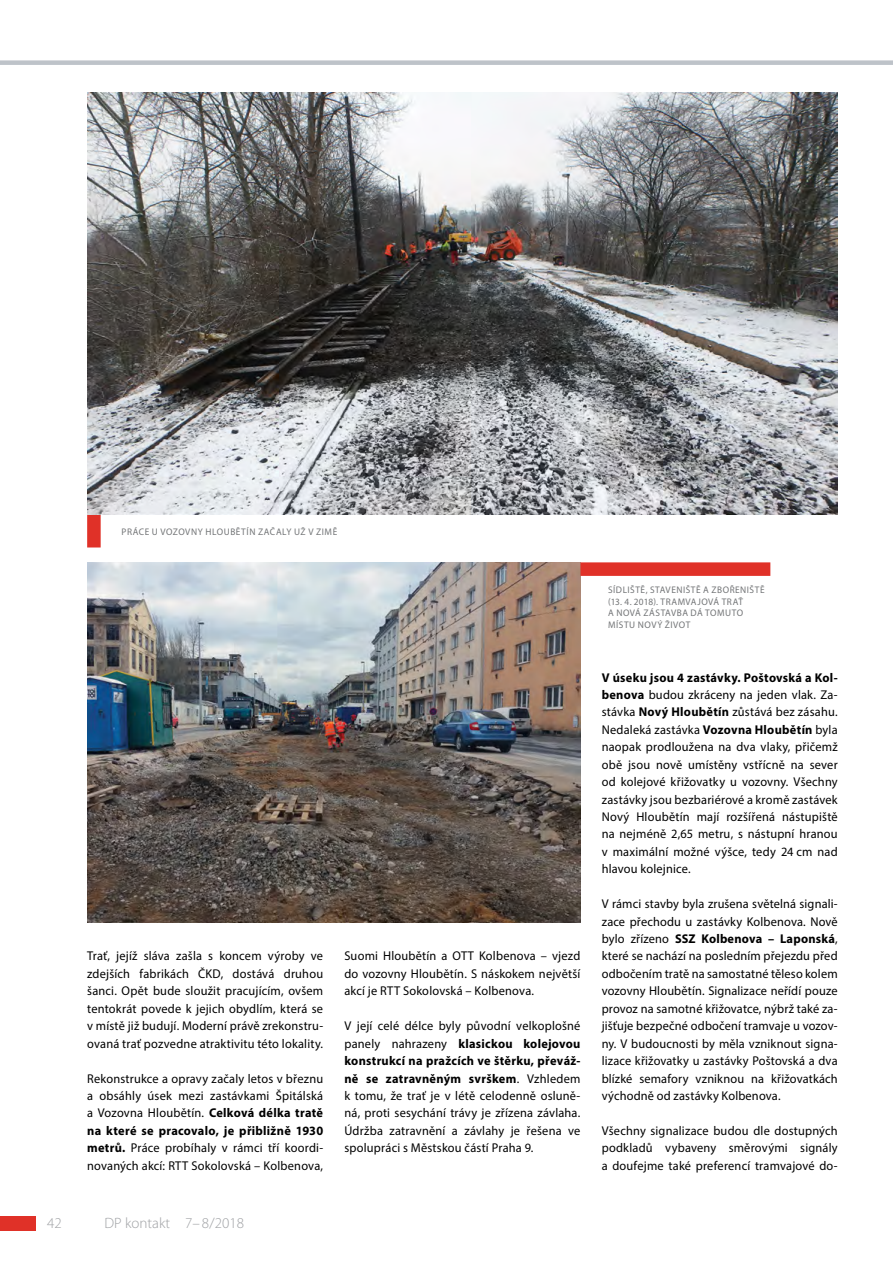
<style>
.page{position:relative;width:893px;height:1263px;background:#fff}
.page>*{position:absolute;margin:0;border:0;box-sizing:border-box;transform-origin:0 0}
.t1{font:300 15px "Myriad Pro";color:#9fa1a4}
.CHLEBA_8_5_9{font:12.75px/17.4px "Myriad Pro";letter-spacing:.015em;color:#000;text-align:justify}
.t2{font:9.6px/11.6px "Myriad Pro";letter-spacing:.055em;color:#737577}
.s1{font-weight:700}
</style>
<div class="page">
<div style="left:0;top:1216px;width:36px;height:14px;background:#e03128"></div>
<div style="left:87px;top:515px;width:14px;height:32px;background:#e03128"></div>
<div style="left:0;top:60px;width:893px;height:5px;background:#bec3c9"></div>
<img style="left:87px;top:562px;width:493px;height:360px">
<div style="left:580px;top:562px;width:190px;height:14px;background:#e03128"></div>
<img style="left:87px;top:93px;width:695px;height:422px">
<div style="left:782px;top:0;width:111px;height:1263px;background:#000;opacity:.24"></div>
<p class="t2" style="left:122px;top:526px;width:217px">PRÁCE U VOZOVNY HLOUBĚTÍN ZAČALY UŽ V ZIMĚ</p>
<p class="CHLEBA_8_5_9" style="left:87px;top:947px;width:238px">Trať, jejíž sláva zašla s koncem výroby ve zdejších fabrikách ČKD, dostává druhou šanci. Opět bude sloužit pracujícím, ovšem tentokrát povede k jejich obydlím, která se v místě již budují. Moderní právě zrekonstru&shy;ovaná trať pozvedne atraktivitu této lokality.</p>
<p class="CHLEBA_8_5_9" style="left:87px;top:1069px;width:238px">Rekonstrukce a opravy začaly letos v březnu a obsáhly úsek mezi zastávkami Špitálská a Vozovna Hloubětín. <span class="s1">Celková délka tratě na které se pracovalo, je přibližně 1930 metrů.</span> Práce probíhaly v rámci tří koordi&shy;novaných akcí: RTT Sokolovská – Kolbenova,</p>
<p class="t1" style="left:47px;top:1215px;width:16px">42</p>
<p class="t1" style="left:105px;top:1215px;width:141px">DP kontakt 7– 8/2018</p>
<p class="CHLEBA_8_5_9" style="left:344px;top:947px;width:237px">Suomi Hloubětín a OTT Kolbenova – vjezd do vozovny Hloubětín. S náskokem největší akcí je RTT Sokolovská – Kolbenova.</p>
<p class="CHLEBA_8_5_9" style="left:344px;top:1017px;width:238px">V její celé délce byly původní velkoplošné panely nahrazeny <span class="s1">klasickou kolejovou konstrukcí na pražcích ve štěrku, převáž&shy;ně se zatravněným svrškem</span>. Vzhledem k tomu, že trať je v létě celodenně osluně&shy;ná, proti sesychání trávy je zřízena závlaha.<br>Údržba zatravnění a závlahy je řešena ve spolupráci s Městskou částí Praha 9.</p>
<p class="t2" style="left:608px;top:584px;width:158px">SÍDLIŠTĚ, STAVENIŠTĚ A ZBOŘENIŠTĚ (13. 4. 2018). TRAMVAJOVÁ TRAŤ<br>A NOVÁ ZÁSTAVBA DÁ TOMUTO<br>MÍSTU NOVÝ ŽIVOT</p>
<p class="CHLEBA_8_5_9" style="left:602px;top:668px;width:238px"><span class="s1">V úseku jsou 4 zastávky. Poštovská a Kol&shy;benova</span> budou zkráceny na jeden vlak. Za&shy;stávka <span class="s1">Nový Hloubětín</span> zůstává bez zásahu.<br>Nedaleká zastávka <span class="s1">Vozovna Hloubětín</span> byla naopak prodloužena na dva vlaky, přičemž obě jsou nově umístěny vstřícně na sever od kolejové křižovatky u vozovny. Všechny zastávky jsou bezbariérové a kromě zastávek Nový Hloubětín mají rozšířená nástupiště na nejméně 2,65 metru, s nástupní hranou v maximální možné výšce, tedy 24 cm nad hlavou kolejnice.</p>
<p class="CHLEBA_8_5_9" style="left:602px;top:895px;width:238px">V rámci stavby byla zrušena světelná signali&shy;zace přechodu u zastávky Kolbenova. Nově bylo zřízeno <span class="s1">SSZ Kolbenova – Laponská</span>, které se nachází na posledním přejezdu před odbočením tratě na samostatné těleso kolem vozovny Hloubětín. Signalizace neřídí pouze provoz na samotné křižovatce, nýbrž také za&shy;jišťuje bezpečné odbočení tramvaje u vozov&shy;ny. V budoucnosti by měla vzniknout signa&shy;lizace křižovatky u zastávky Poštovská a dva blízké semafory vzniknou na křižovatkách východně od zastávky Kolbenova.</p>
<p class="CHLEBA_8_5_9" style="left:602px;top:1121px;width:238px">Všechny signalizace budou dle dostupných podkladů vybaveny směrovými signály a doufejme také preferencí tramvajové do-</p>
</div>
